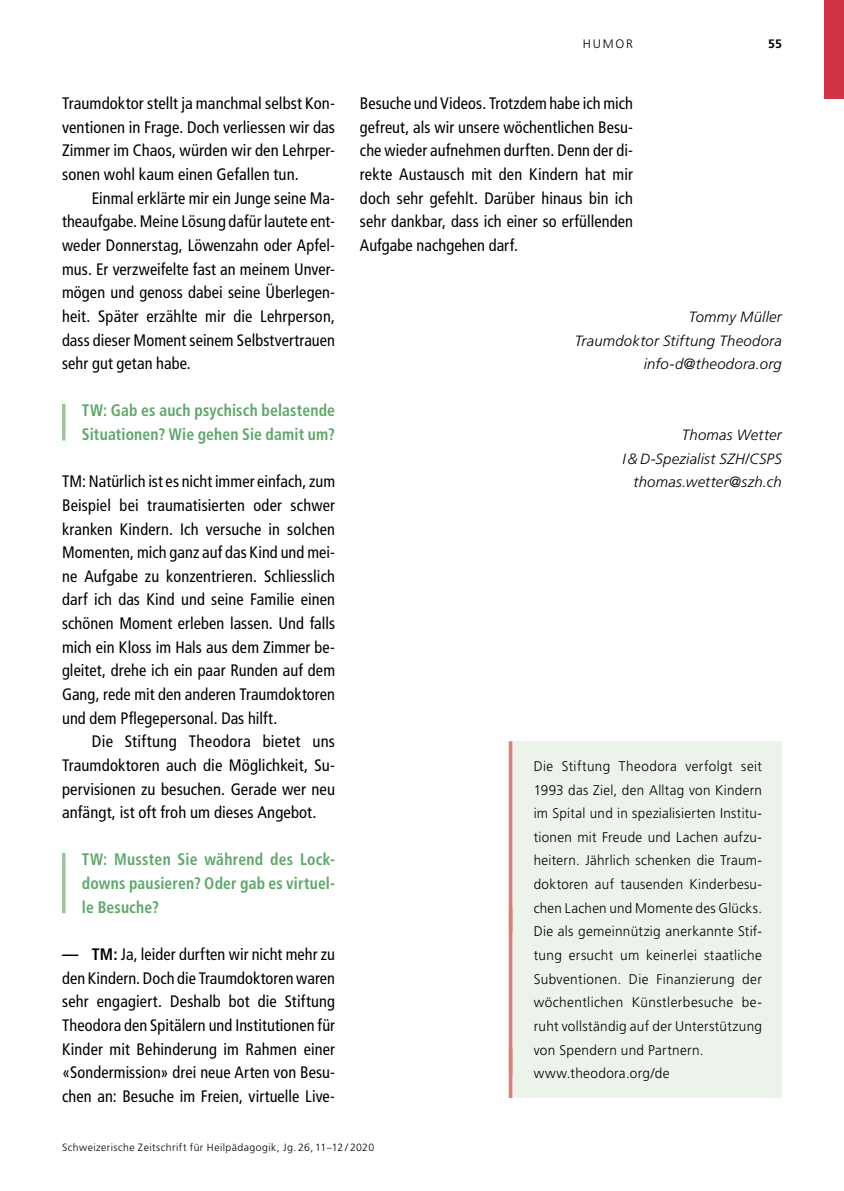
<style>
.page{position:relative;width:844px;height:1191px;background:#fff}
.page>*{position:absolute;margin:0;border:0;box-sizing:border-box;transform-origin:0 0}
.Artikel_Artikel_Lauftext_Artikel_P_Lauft{font:condensed 16.62px/23.6px "Frutiger LT";letter-spacing:.005em;color:#000;text-align:justify}
.Artikel_Artikel_Lauftext_Artikel_P_Lauft-2{font:700 condensed 16.62px/23.6px "Frutiger LT";letter-spacing:.01em;color:#5da768;scale:.94 1}
.Artikel_Artikel_Elemente_Artikel_P_Infot{font:italic 300 14.88px "Frutiger LT";letter-spacing:.015em;color:#000}
.Artikel_Artikel_Kasten_Kasten_P_Text_1sp{font:300 14px/23.6px "Frutiger LT";letter-spacing:.02em;color:#000;text-align:justify;scale:.96 1}
.Artikel_Artikel_Kasten_Kasten_P_Text_1sp-2{font:300 14px/23.6px "Frutiger LT";letter-spacing:.02em;color:#000;text-align:justify}
.t1{font:300 12.25px "Frutiger LT";letter-spacing:.15em;color:#000}
.t2{font:700 12.25px "Frutiger LT";color:#000}
.t3{font:300 10.5px "Frutiger LT";letter-spacing:.04em;color:#000}
.s1{font-weight:700}
</style>
<div class="page">
<div style="left:823px;top:0;width:20px;height:99px;background:#d13444"></div>
<hr style="left:62px;top:404px;width:3px;height:36px;background:#9bc49a">
<hr style="left:62px;top:853px;width:3px;height:60px;background:#9bc49a">
<div style="left:508px;top:741px;width:273px;height:357px;background:#ebf3ea"></div>
<svg style="left:508px;top:741px;width:4px;height:165px"></svg>
<svg style="left:508px;top:906px;width:4px;height:142px"></svg>
<svg style="left:508px;top:1048px;width:4px;height:50px"></svg>
<p class="Artikel_Artikel_Lauftext_Artikel_P_Lauft" style="left:62px;top:92px;width:274px">Traumdoktor stellt ja manchmal selbst Kon&shy;ventionen in Frage. Doch verliessen wir das Zimmer im Chaos, würden wir den Lehrper&shy;sonen wohl kaum einen Gefallen tun.</p>
<p class="Artikel_Artikel_Lauftext_Artikel_P_Lauft" style="left:62px;top:186px;width:274px;text-indent:30px">Einmal erklärte mir ein Junge seine Ma&shy;theaufgabe. Meine Lösung dafür lautete ent&shy;weder Donnerstag, Löwenzahn oder Apfel&shy;mus. Er verzweifelte fast an meinem Unver&shy;mögen und genoss dabei seine Überlegen&shy;heit. Später erzählte mir die Lehrperson, dass dieser Moment seinem Selbstvertrauen sehr gut getan habe.</p>
<p class="Artikel_Artikel_Lauftext_Artikel_P_Lauft-2" style="left:82px;top:399px;width:271px">TW: Gab es auch psychisch belastende<br>Situationen? Wie gehen Sie damit um?</p>
<p class="Artikel_Artikel_Lauftext_Artikel_P_Lauft" style="left:62px;top:470px;width:274px">TM: Natürlich ist es nicht immer einfach, zum Beispiel bei traumatisierten oder schwer kranken Kindern. Ich versuche in solchen Momenten, mich ganz auf das Kind und mei&shy;ne Aufgabe zu konzentrieren. Schliesslich darf ich das Kind und seine Familie einen schönen Moment erleben lassen. Und falls mich ein Kloss im Hals aus dem Zimmer be&shy;gleitet, drehe ich ein paar Runden auf dem Gang, rede mit den anderen Traumdoktoren und dem Pflegepersonal. Das hilft.</p>
<p class="Artikel_Artikel_Lauftext_Artikel_P_Lauft" style="left:62px;top:730px;width:274px;text-indent:30px">Die Stiftung Theodora bietet uns Traumdoktoren auch die Möglichkeit, Su&shy;pervisionen zu besuchen. Gerade wer neu anfängt, ist oft froh um dieses Angebot.</p>
<p class="Artikel_Artikel_Lauftext_Artikel_P_Lauft-2" style="left:82px;top:848px;width:271px;text-align:justify">TW: Mussten Sie während des Lock&shy;downs pausieren? Oder gab es virtuel&shy;le Besuche?</p>
<p class="Artikel_Artikel_Lauftext_Artikel_P_Lauft" style="left:62px;top:942px;width:274px"><span class="s1">— TM:</span> Ja, leider durften wir nicht mehr zu den Kindern. Doch die Traumdoktoren waren sehr engagiert. Deshalb bot die Stiftung Theodora den Spitälern und Institutionen für Kinder mit Behinderung im Rahmen einer «Sondermission» drei neue Arten von Besu&shy;chen an: Besuche im Freien, virtuelle Live-</p>
<p class="t1" style="left:582px;top:37px;width:52px">HUMOR</p>
<p class="Artikel_Artikel_Lauftext_Artikel_P_Lauft" style="left:360px;top:92px;width:274px">Besuche und Videos. Trotzdem habe ich mich gefreut, als wir unsere wöchentlichen Besu&shy;che wieder aufnehmen durften. Denn der di&shy;rekte Austausch mit den Kindern hat mir doch sehr gefehlt. Darüber hinaus bin ich sehr dankbar, dass ich einer so erfüllenden Aufgabe nachgehen darf.</p>
<p class="t2" style="left:768px;top:37px;width:15px">55</p>
<p class="Artikel_Artikel_Elemente_Artikel_P_Infot" style="left:688px;top:308px;width:94px">Tommy Müller</p>
<p class="Artikel_Artikel_Elemente_Artikel_P_Infot" style="left:574px;top:332px;width:209px">Traumdoktor Stiftung Theodora</p>
<p class="Artikel_Artikel_Elemente_Artikel_P_Infot" style="left:643px;top:355px;width:140px">info-d@theodora.org</p>
<p class="Artikel_Artikel_Elemente_Artikel_P_Infot" style="left:681px;top:426px;width:102px">Thomas Wetter</p>
<p class="Artikel_Artikel_Elemente_Artikel_P_Infot" style="left:622px;top:450px;width:161px">I&amp;D-Spezialist SZH/CSPS</p>
<p class="Artikel_Artikel_Elemente_Artikel_P_Infot" style="left:633px;top:473px;width:150px">thomas.wetter@szh.ch</p>
<p class="Artikel_Artikel_Kasten_Kasten_P_Text_1sp" style="left:533px;top:754px;width:239px">Die Stiftung Theodora verfolgt seit 1993 das Ziel, den Alltag von Kindern im Spital und in spezialisierten Institu&shy;tionen mit Freude und Lachen aufzu&shy;heitern. Jährlich schenken die Traum&shy;doktoren auf tausenden Kinderbesu&shy;chen Lachen und Momente des Glücks.</p>
<p class="Artikel_Artikel_Kasten_Kasten_P_Text_1sp-2" style="left:533px;top:920px;width:230px">Die als gemeinnützig anerkannte Stif&shy;tung ersucht um keinerlei staatliche Subventionen. Die Finanzierung der wöchentlichen Künstlerbesuche be&shy;ruht vollständig auf der Unterstützung von Spendern und Partnern.</p>
<p class="Artikel_Artikel_Kasten_Kasten_P_Text_1sp-2" style="left:533px;top:1061px;width:137px">www.theodora.org/de</p>
<p class="t3" style="left:62px;top:1141px;width:313px">Schweizerische Zeitschrift für Heilpädagogik, Jg. 26, 11–12 / 2020</p>
</div>
